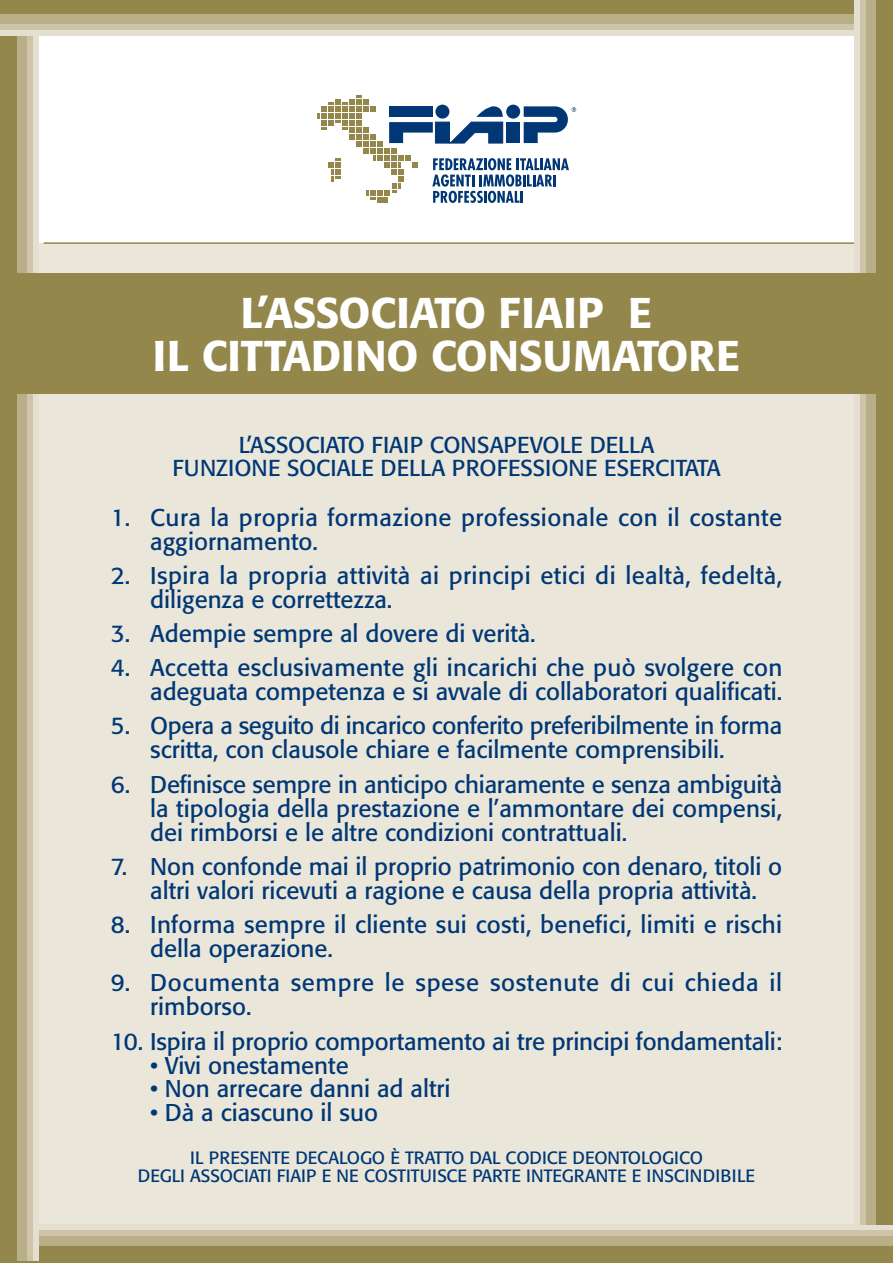
<style>
.page{position:relative;width:893px;height:1263px;background:#fff}
.page>*{position:absolute;margin:0;border:0;box-sizing:border-box;transform-origin:0 0}
.t1{font:500 42.6px/42.6px "Formata";color:#fff;text-align:center}
.t2{font:24px/24px "Formata";color:#013775}
.t3{font:24px/24px "Formata";letter-spacing:.02em;color:#013775}
.t4{font:24px/24px "Formata";letter-spacing:.025em;color:#013775}
.t5{font:22.8px/22.8px "Formata";color:#013775;text-align:center}
.t6{font:17.7px/17.7px "Formata";color:#013775;text-align:center}
</style>
<div class="page">
<div style="left:38px;top:243px;width:817px;height:982px;background:#eae7da"></div>
<hr style="left:44px;top:242px;width:816px;height:2px;background:#94874c">
<div style="left:0;top:1243px;width:893px;height:20px;background:#94874c"></div>
<div style="left:0;top:1236px;width:893px;height:10px;background:#b8ae88"></div>
<div style="left:0;top:1229px;width:893px;height:7px;background:#cdc4aa"></div>
<div style="left:0;top:1225px;width:893px;height:5px;background:#e4dfd0"></div>
<div style="left:0;top:0;width:20px;height:1261px;background:#94874c"></div>
<div style="left:17px;top:0;width:10px;height:1261px;background:#b8ae88"></div>
<div style="left:27px;top:0;width:6px;height:1261px;background:#cdc4aa"></div>
<div style="left:33px;top:0;width:5px;height:1261px;background:#e4dfd0"></div>
<div style="left:0;top:0;width:893px;height:18px;background:#94874c"></div>
<div style="left:0;top:15px;width:893px;height:10px;background:#b8ae88"></div>
<div style="left:0;top:25px;width:893px;height:6px;background:#cdc4aa"></div>
<div style="left:0;top:31px;width:893px;height:5px;background:#e4dfd0"></div>
<div style="left:873px;top:0;width:20px;height:1225px;background:#94874c"></div>
<div style="left:866px;top:0;width:10px;height:1225px;background:#b8ae88"></div>
<div style="left:860px;top:0;width:6px;height:1225px;background:#cdc4aa"></div>
<div style="left:855px;top:0;width:5px;height:1225px;background:#e4dfd0"></div>
<div style="left:0;top:274px;width:893px;height:120px;background:#94874c"></div>
<svg style="left:317px;top:95px;width:259px;height:108px"></svg>
<h1 class="t1" style="left:153px;top:295px;width:589px">L’ASSOCIATO FIAIP E<br>IL CITTADINO CONSUMATORE</h1>
<p class="t5" style="left:172px;top:435px;width:550px">L’ASSOCIATO FIAIP CONSAPEVOLE DELLA<br>FUNZIONE SOCIALE DELLA PROFESSIONE ESERCITATA</p>
<p class="t3" style="left:150px;top:507px;width:633px;text-indent:-39px">1. Cura la propria formazione professionale con il costante aggiornamento.</p>
<p class="t3" style="left:150px;top:565px;width:633px;text-indent:-39px">2. Ispira la propria attività ai principi etici di lealtà, fedeltà, diligenza e correttezza.</p>
<p class="t2" style="left:111px;top:623px;width:426px">3. Adempie sempre al dovere di verità.</p>
<p class="t2" style="left:111px;top:658px;width:673px;text-align:right">4. Accetta esclusivamente gli incarichi che può svolgere con adeguata competenza e si avvale di collaboratori qualificati.</p>
<p class="t2" style="left:150px;top:716px;width:633px;text-indent:-39px">5. Opera a seguito di incarico conferito preferibilmente in forma scritta, con clausole chiare e facilmente comprensibili.</p>
<p class="t2" style="left:150px;top:774px;width:633px;text-align:justify;text-indent:-39px">6. Definisce sempre in anticipo chiaramente e senza ambiguità la tipologia della prestazione e l’ammontare dei compensi, dei rimborsi e le altre condizioni contrattuali.</p>
<p class="t2" style="left:111px;top:856px;width:673px;text-align:center">7. Non confonde mai il proprio patrimonio con denaro, titoli o altri valori ricevuti a ragione e causa della propria attività.</p>
<p class="t2" style="left:150px;top:914px;width:633px;text-indent:-39px">8. Informa sempre il cliente sui costi, benefici, limiti e rischi della operazione.</p>
<p class="t4" style="left:150px;top:973px;width:633px;text-indent:-39px">9. Documenta sempre le spese sostenute di cui chieda il rimborso.</p>
<p class="t2" style="left:111px;top:1031px;width:673px">10. Ispira il proprio comportamento ai tre principi fondamentali:</p>
<p class="t2" style="left:150px;top:1055px;width:200px">• Vivi onestamente</p>
<p class="t2" style="left:150px;top:1079px;width:302px">• Non arrecare danni ad altri</p>
<p class="t2" style="left:150px;top:1103px;width:229px">• Dà a ciascuno il suo</p>
<p class="t6" style="left:138px;top:1150px;width:619px">IL PRESENTE DECALOGO È TRATTO DAL CODICE DEONTOLOGICO<br>DEGLI ASSOCIATI FIAIP E NE COSTITUISCE PARTE INTEGRANTE E INSCINDIBILE</p>
</div>
